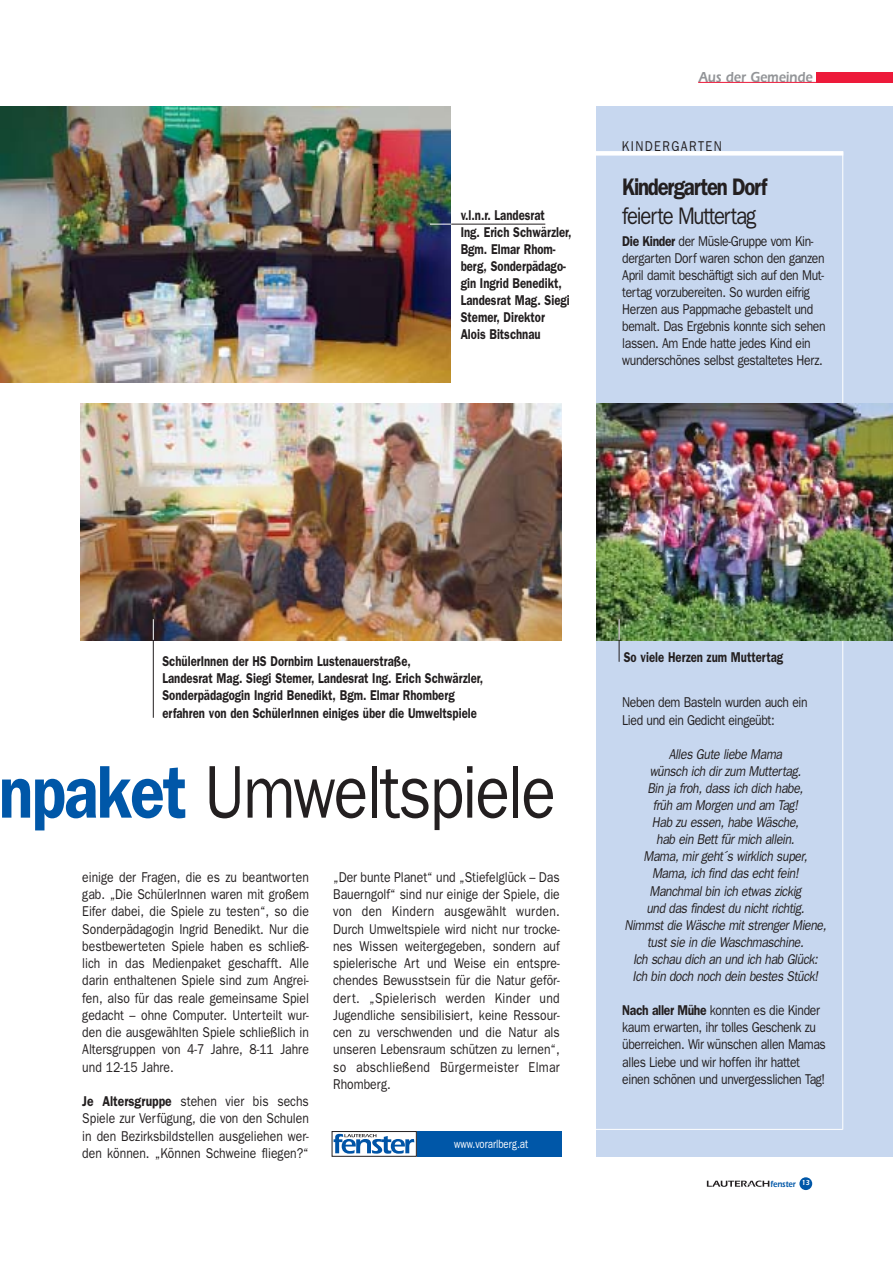
<style>
.page{position:relative;width:893px;height:1263px;background:#fff}
.page>*{position:absolute;margin:0;border:0;box-sizing:border-box;transform-origin:0 0}
.t1{font:75px "Franklin Gothic";letter-spacing:-.03em;color:#231f20;scale:.85 1}
.t2{font:600 24px "Franklin Gothic";letter-spacing:-.06em;color:#231f20;scale:.85 1}
.t3{font:24px "Franklin Gothic";letter-spacing:-.06em;color:#231f20;scale:.85 1}
.t4{font:600 15px "Itc Eras";color:#939598;scale:.85 1}
.t5{font:14.25px/17.2px "Franklin Gothic";letter-spacing:-.03em;color:#231f20;text-align:justify;scale:.85 1}
.t6{font:italic 14.25px/17.1px "Franklin Gothic";letter-spacing:-.03em;color:#231f20;text-align:center;scale:.85 1}
.t7{font:600 14.25px/17.1px "Franklin Gothic";color:#231f20;scale:.8 1}
.t8{font:14.25px "Franklin Gothic";letter-spacing:.12em;color:#231f20;scale:.85 1}
.t9{font:12px "Franklin Gothic";color:#fff;scale:.8 1}
.t10{font:600 9px "Itc Eras";color:#0057a8;scale:.85 1}
.s1{font-weight:600}
.s2{font-weight:600;color:#0057a8}
</style>
<div class="page">
<div style="left:597px;top:106px;width:296px;height:1051px;background:#c7d7ef"></div>
<div style="left:595px;top:151px;width:248px;height:5px;background:#fff"></div>
<hr style="left:842px;top:152px;width:1px;height:977px;background:#fff">
<hr style="left:595px;top:1129px;width:248px;height:1px;background:#fff">
<div style="left:816px;top:72px;width:77px;height:11px;background:#ed1a3a"></div>
<hr style="left:698px;top:82px;width:119px;height:1px;background:#ed1a3a">
<div style="left:799px;top:1177px;width:13px;height:13px;background:#0057a8;border-radius:50%"></div>
<svg style="left:707px;top:1180px;width:62px;height:7px"></svg>
<img style="left:0;top:106px;width:451px;height:277px">
<img style="left:81px;top:404px;width:480px;height:236px">
<div style="left:332px;top:1131px;width:85px;height:26px;border:1px solid #231f20"></div>
<svg style="left:334px;top:1134px;width:80px;height:20px"></svg>
<div style="left:417px;top:1131px;width:144px;height:26px;background:#0057a8"></div>
<hr style="left:153px;top:619px;width:1px;height:99px;background:#231f20">
<svg style="left:153px;top:619px;width:1px;height:21px"></svg>
<svg style="left:430px;top:224px;width:21px;height:1px"></svg>
<hr style="left:451px;top:224px;width:94px;height:1px;background:#231f20">
<img style="left:597px;top:404px;width:296px;height:236px">
<hr style="left:619px;top:619px;width:1px;height:43px;background:#231f20">
<svg style="left:619px;top:619px;width:1px;height:21px"></svg>
<p class="t7" style="left:461px;top:207px;width:140px">v.l.n.r. Landesrat<br>Ing. Erich Schwärzler,<br>Bgm. Elmar Rhom&shy;berg, Sonderpädago&shy;gin Ingrid Benedikt,<br>Landesrat Mag. Siegi<br>Stemer, Direktor<br>Alois Bitschnau</p>
<p class="t4" style="left:699px;top:72px;width:136px">Aus der Gemeinde</p>
<p class="t8" style="left:622px;top:141px;width:119px">KINDERGARTEN</p>
<h2 class="t2" style="left:622px;top:178px;width:172px">Kindergarten Dorf</h2>
<h2 class="t3" style="left:622px;top:207px;width:159px">feierte Muttertag</h2>
<p class="t5" style="left:622px;top:233px;width:241px;text-align:left"><span class="s1">Die Kinder</span> der Müsle-Gruppe vom Kin&shy;dergarten Dorf waren schon den ganzen April damit beschäftigt sich auf den Mut&shy;tertag vorzubereiten. So wurden eifrig Herzen aus Pappmache gebastelt und bemalt. Das Ergebnis konnte sich sehen lassen. Am Ende hatte jedes Kind ein wunderschönes selbst gestaltetes Herz.</p>
<p class="t7" style="left:162px;top:654px;width:402px">SchülerInnen der HS Dornbirn Lustenauerstraße,<br>Landesrat Mag. Siegi Stemer, Landesrat Ing. Erich Schwärzler, Sonderpädagogin Ingrid Benedikt, Bgm. Elmar Rhomberg erfahren von den SchülerInnen einiges über die Umweltspiele</p>
<h1 class="t1" style="left:-1px;top:766px;width:657px"><span class="s2">npaket</span> Umweltspiele</h1>
<p class="t5" style="left:82px;top:869px;width:268px">einige der Fragen, die es zu beantworten gab. „Die SchülerInnen waren mit großem Eifer dabei, die Spiele zu testen“, so die Sonderpädagogin Ingrid Benedikt. Nur die bestbewerteten Spiele haben es schließ&shy;lich in das Medienpaket geschafft. Alle darin enthaltenen Spiele sind zum Angrei&shy;fen, also für das reale gemeinsame Spiel gedacht – ohne Computer. Unterteilt wur&shy;den die ausgewählten Spiele schließlich in Altersgruppen von 4-7 Jahre, 8-11 Jahre und 12-15 Jahre.</p>
<p class="t5" style="left:82px;top:1094px;width:268px"><span class="s1">Je Altersgruppe</span> stehen vier bis sechs Spiele zur Verfügung, die von den Schulen in den Bezirksbildstellen ausgeliehen wer&shy;den können. „Können Schweine fliegen?“</p>
<p class="t5" style="left:333px;top:869px;width:268px">„Der bunte Planet“ und „Stiefelglück – Das Bauerngolf“ sind nur einige der Spiele, die von den Kindern ausgewählt wurden.<br>Durch Umweltspiele wird nicht nur trocke&shy;nes Wissen weitergegeben, sondern auf spielerische Art und Weise ein entspre&shy;chendes Bewusstsein für die Natur geför&shy;dert. „Spielerisch werden Kinder und Jugendliche sensibilisiert, keine Ressour&shy;cen zu verschwenden und die Natur als unseren Lebensraum schützen zu lernen“, so abschließend Bürgermeister Elmar Rhomberg.</p>
<p class="t9" style="left:454px;top:1139px;width:94px">www.vorarlberg.at</p>
<p class="t7" style="left:624px;top:650px;width:201px">So viele Herzen zum Muttertag</p>
<p class="t5" style="left:622px;top:695px;width:220px">Neben dem Basteln wurden auch ein<br>Lied und ein Gedicht eingeübt:</p>
<p class="t6" style="left:624px;top:746px;width:242px">Alles Gute liebe Mama<br>wünsch ich dir zum Muttertag.<br>Bin ja froh, dass ich dich habe,<br>früh am Morgen und am Tag!<br>Hab zu essen, habe Wäsche,<br>hab ein Bett für mich allein.<br>Mama, mir geht´s wirklich super,<br>Mama, ich find das echt fein!<br>Manchmal bin ich etwas zickig<br>und das findest du nicht richtig.<br>Nimmst die Wäsche mit strenger Miene, tust sie in die Waschmaschine.<br>Ich schau dich an und ich hab Glück:<br>Ich bin doch noch dein bestes Stück!</p>
<p class="t5" style="left:622px;top:1003px;width:241px;text-align:left"><span class="s1">Nach aller Mühe</span> konnten es die Kinder kaum erwarten, ihr tolles Geschenk zu überreichen. Wir wünschen allen Mamas alles Liebe und wir hoffen ihr hattet einen schönen und unvergesslichen Tag!</p>
<p class="t10" style="left:770px;top:1181px;width:48px">fenster <sup>13</sup></p>
</div>
